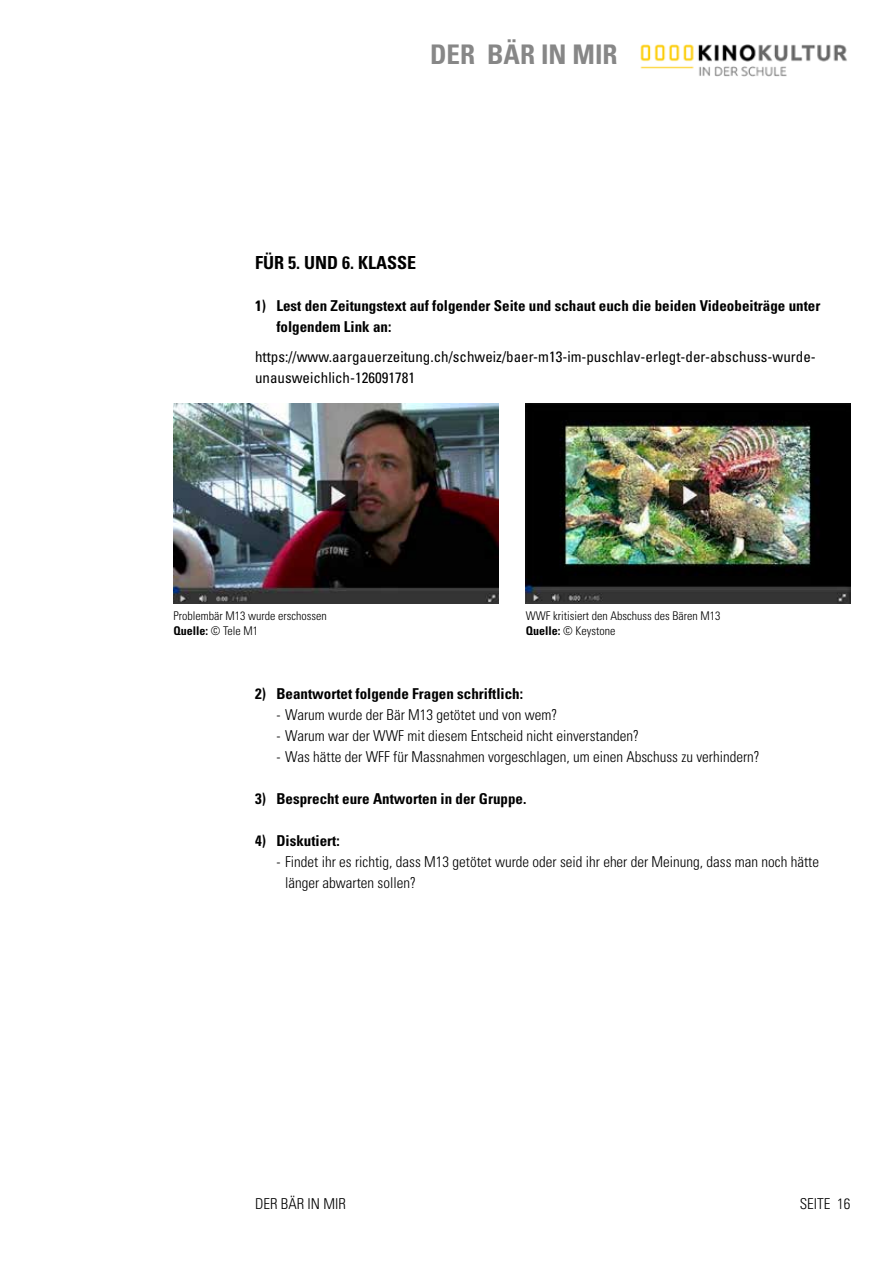
<style>
.page{position:relative;width:893px;height:1263px;background:#fff}
.page>*{position:absolute;margin:0;border:0;box-sizing:border-box;transform-origin:0 0}
.t1{font:700 condensed 27px "Univers";color:#878787}
.t2{font:700 condensed 18px "Univers";color:#000}
.t3{font:300 condensed 15px/21px "Univers";color:#000}
.t4{font:700 condensed 15px/21px "Univers";color:#000}
.t5{font:condensed 15px/21px "Univers";color:#000}
.t6{font:300 condensed 12px/14.4px "Univers";color:#000}
.s1{font-weight:700}
</style>
<div class="page">
<img style="left:640px;top:44px;width:207px;height:33px">
<img style="left:173px;top:404px;width:325px;height:200px">
<img style="left:526px;top:404px;width:324px;height:200px">
<h1 class="t1" style="left:430px;top:38px;width:189px">DER BÄR IN MIR</h1>
<p class="t2" style="left:255px;top:252px;width:162px">FÜR 5. UND 6. KLASSE</p>
<p class="t4" style="left:276px;top:296px;width:545px;text-indent:-21px">1) Lest den Zeitungstext auf folgender Seite und schaut euch die beiden Videobeiträge unter folgendem Link an:</p>
<p class="t5" style="left:255px;top:346px;width:562px">https://www.aargauerzeitung.ch/schweiz/baer-m13-im-puschlav-erlegt-der-abschuss-wurde&shy;unausweichlich-126091781</p>
<p class="t6" style="left:173px;top:609px;width:155px">Problembär M13 wurde erschossen<br><span class="s1">Quelle:</span> © Tele M1</p>
<p class="t6" style="left:526px;top:609px;width:196px">WWF kritisiert den Abschuss des Bären M13<br><span class="s1">Quelle:</span> © Keystone</p>
<p class="t4" style="left:255px;top:683px;width:269px">2) Beantwortet folgende Fragen schriftlich:</p>
<p class="t3" style="left:276px;top:704px;width:282px">- Warum wurde der Bär M13 getötet und von wem?</p>
<p class="t3" style="left:276px;top:725px;width:364px">- Warum war der WWF mit diesem Entscheid nicht einverstanden?</p>
<p class="t3" style="left:276px;top:746px;width:485px">- Was hätte der WFF für Massnahmen vorgeschlagen, um einen Abschuss zu verhindern?</p>
<p class="t4" style="left:255px;top:788px;width:273px">3) Besprecht eure Antworten in der Gruppe.</p>
<p class="t4" style="left:255px;top:830px;width:86px">4) Diskutiert:</p>
<p class="t3" style="left:285px;top:851px;width:535px;text-indent:-9px">- Findet ihr es richtig, dass M13 getötet wurde oder seid ihr eher der Meinung, dass man noch hätte länger abwarten sollen?</p>
<p class="t3" style="left:255px;top:1193px;width:92px">DER BÄR IN MIR</p>
<p class="t3" style="left:800px;top:1193px;width:52px">SEITE 16</p>
</div>
